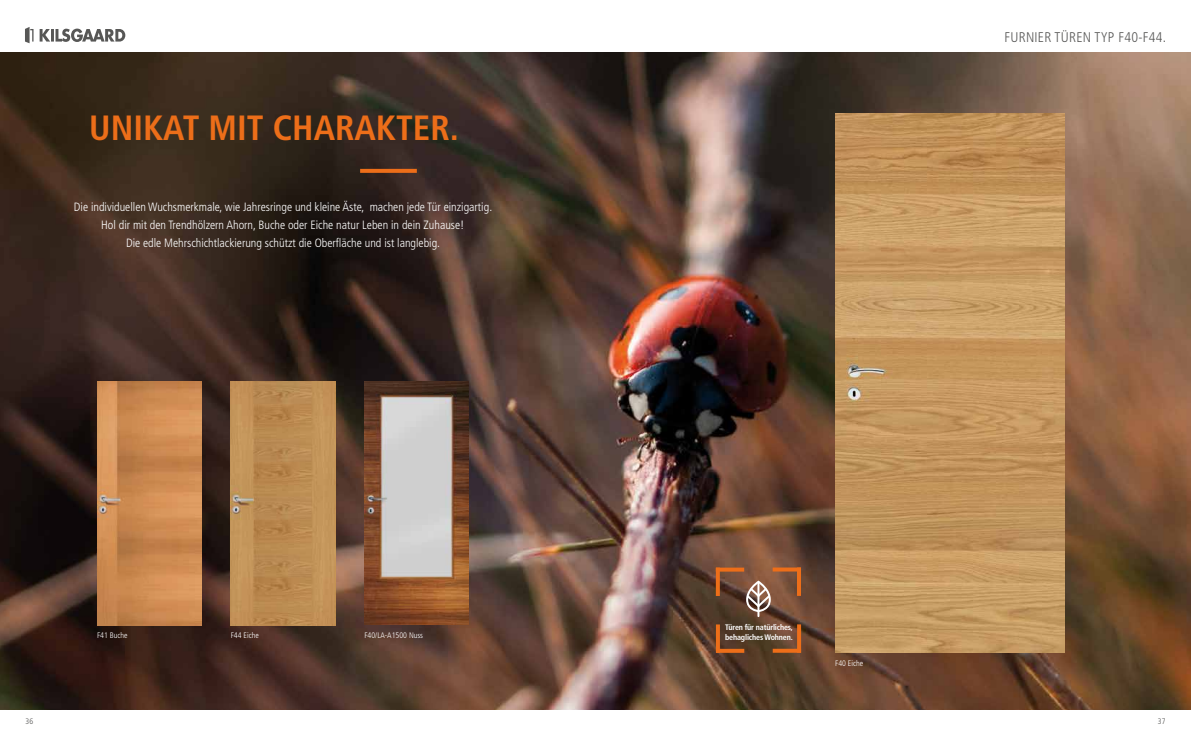
<style>
.page{position:relative;width:1191px;height:738px;background:#fff}
.page>*{position:absolute;margin:0;border:0;box-sizing:border-box;transform-origin:0 0}
.t1{font:700 condensed 35px "Frutiger LT Std";color:#ed6e19}
.t2{font:300 condensed 14px "Frutiger LT Std";letter-spacing:.02em;color:#575756}
.t3{font:300 condensed 12px/18px "Frutiger LT Std";color:#fff;text-align:center}
.t4{font:300 condensed 8px "Frutiger LT Std";color:#fff}
.t5{font:700 condensed 8px/9.6px "Frutiger LT Std";letter-spacing:-.02em;color:#fff}
.t6{font:300 condensed 8px "Frutiger LT Std";color:#575756}
</style>
<div class="page">
<svg style="left:25px;top:27px;width:9px;height:16px"></svg>
<svg style="left:40px;top:29px;width:85px;height:13px"></svg>
<img style="left:0;top:52px;width:1191px;height:657px">
<img style="left:835px;top:113px;width:230px;height:539px">
<svg style="left:720px;top:567px;width:24px;height:4px"></svg>
<svg style="left:716px;top:567px;width:4px;height:28px"></svg>
<svg style="left:772px;top:648px;width:25px;height:4px"></svg>
<hr style="left:797px;top:624px;width:4px;height:28px;background:#ed6e19">
<hr style="left:716px;top:624px;width:4px;height:28px;background:#ed6e19">
<svg style="left:720px;top:648px;width:24px;height:4px"></svg>
<hr style="left:797px;top:567px;width:4px;height:28px;background:#ed6e19">
<svg style="left:772px;top:567px;width:29px;height:4px"></svg>
<div style="left:746px;top:580px;width:25px;height:31px;border:2px solid #fff;border-radius:11px"></div>
<hr style="left:757px;top:582px;width:2px;height:33px;background:#fff">
<svg style="left:745px;top:586px;width:27px;height:22px"></svg>
<svg style="left:360px;top:169px;width:57px;height:4px"></svg>
<img style="left:97px;top:381px;width:105px;height:243px">
<img style="left:231px;top:381px;width:104px;height:243px">
<img style="left:364px;top:381px;width:105px;height:243px">
<h1 class="t1" style="left:89px;top:107px;width:371px">UNIKAT MIT CHARAKTER.</h1>
<p class="t3" style="left:74px;top:198px;width:420px">Die individuellen Wuchsmerkmale, wie Jahresringe und kleine Äste, machen jede Tür einzigartig.<br>Hol dir mit den Trendhölzern Ahorn, Buche oder Eiche natur Leben in dein Zuhause!<br>Die edle Mehrschichtlackierung schützt die Oberfläche und ist langlebig.</p>
<p class="t4" style="left:97px;top:630px;width:32px">F41 Buche</p>
<p class="t4" style="left:231px;top:630px;width:30px">F44 Eiche</p>
<p class="t4" style="left:364px;top:630px;width:60px">F40/LA-A1500 Nuss</p>
<p class="t2" style="left:1004px;top:29px;width:163px">FURNIER TÜREN TYP F40-F44.</p>
<p class="t5" style="left:725px;top:622px;width:69px">Türen für natürliches, behagliches Wohnen.</p>
<p class="t4" style="left:835px;top:658px;width:30px">F40 Eiche</p>
<p class="t6" style="left:26px;top:716px;width:9px">36</p>
<p class="t6" style="left:1157px;top:716px;width:9px">37</p>
</div>
